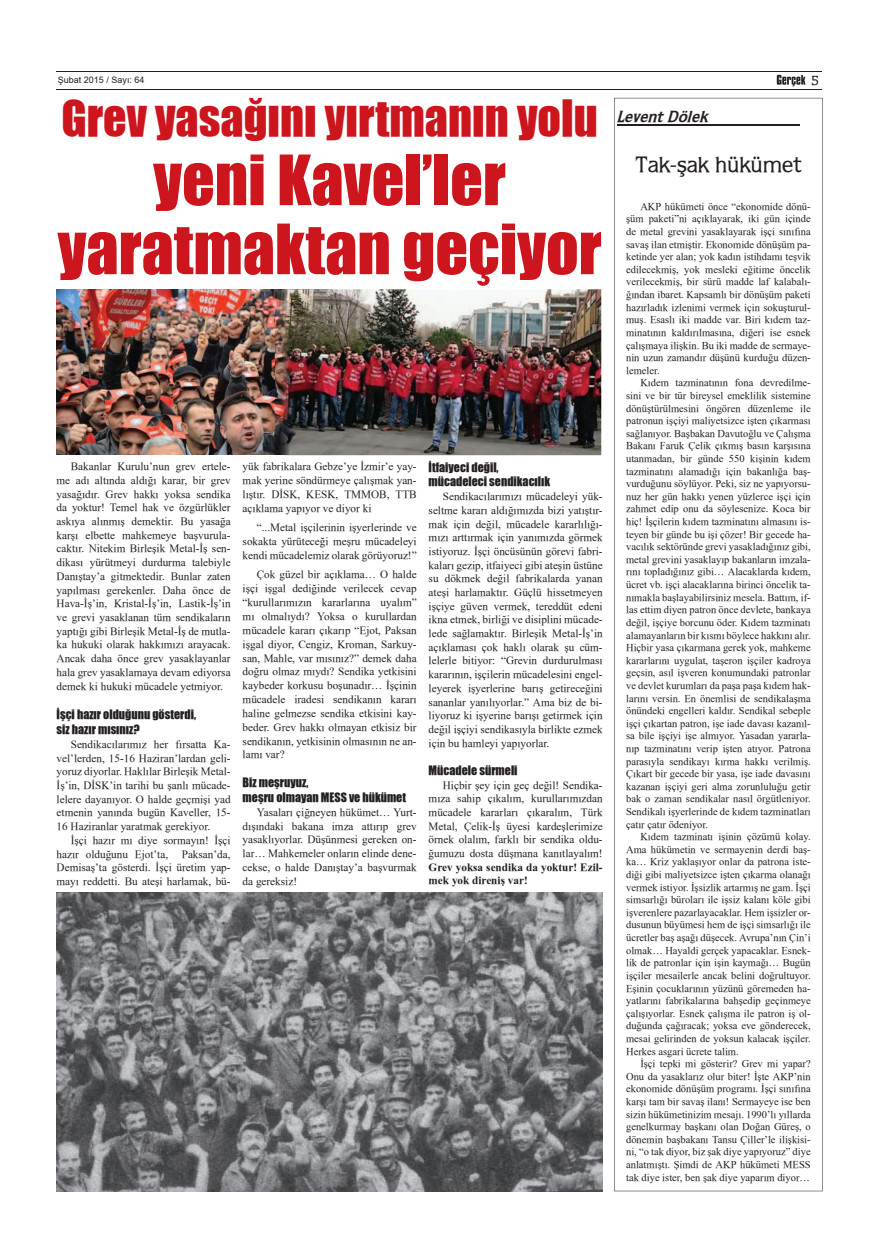
<style>
.page{position:relative;width:879px;height:1248px;background:#fff}
.page>*{position:absolute;margin:0;border:0;box-sizing:border-box;transform-origin:0 0}
.t1{font:64px/69px "TR Impact";color:#cd151d;text-align:center}
.t2{font:46px "TR Impact";color:#cd151d}
.t3{font:22px "TR Doors";color:#231f20}
.t4{font:italic 700 16px "TR Doors";color:#231f20}
.t5{font:13px "TR Doors";color:#231f20}
.t6{font:12px/14.7px "TR Impact";color:#231f20}
.t7{font:11.2px/13.7px "TR Times New Roman";color:#231f20;text-align:justify}
.t8{font:700 11.2px/13.7px "TR Times New Roman";color:#231f20}
.t9{font:10.5px/12.6px "TR Times New Roman";color:#231f20;text-align:justify}
.t10{font:9px "TR Arial";color:#231f20}
</style>
<div class="page">
<hr style="left:56px;top:89px;width:766px;height:1px;background:#231f20">
<hr style="left:57px;top:71px;width:765px;height:1px;background:#231f20">
<svg style="left:777px;top:75px;width:28px;height:11px"></svg>
<svg style="left:614px;top:98px;width:208px;height:1093px"></svg>
<hr style="left:617px;top:125px;width:182px;height:1px;background:#231f20">
<img style="left:57px;top:289px;width:544px;height:166px">
<img style="left:276px;top:289px;width:54px;height:165px">
<img style="left:57px;top:892px;width:546px;height:299px">
<p class="t10" style="left:58px;top:74px;width:88px">Şubat 2015 / Sayı: 64</p>
<p class="t5" style="left:811px;top:73px;width:9px">5</p>
<h2 class="t2" style="left:61px;top:82px;width:538px">Grev yasağını yırtmanın yolu</h2>
<h1 class="t1" style="left:58px;top:144px;width:545px">yeni Kavel’ler yaratmaktan geçiyor</h1>
<p class="t7" style="left:57px;top:459px;width:176px;text-indent:14px">Bakanlar Kurulu’nun grev ertele&shy;me adı altında aldığı karar, bir grev yasağıdır. Grev hakkı yoksa sendika da yoktur! Temel hak ve özgürlükler askıya alınmış demektir. Bu yasağa karşı elbette mahkemeye başvurula&shy;caktır. Nitekim Birleşik Metal-İş sen&shy;dikası yürütmeyi durdurma talebiyle Danıştay’a gitmektedir. Bunlar zaten yapılması gerekenler. Daha önce de Hava-İş’in, Kristal-İş’in, Lastik-İş’in ve grevi yasaklanan tüm sendikaların yaptığı gibi Birleşik Metal-İş de mutla&shy;ka hukuki olarak hakkımızı arayacak.<br>Ancak daha önce grev yasaklayanlar hala grev yasaklamaya devam ediyorsa demek ki hukuki mücadele yetmiyor.</p>
<p class="t6" style="left:57px;top:707px;width:141px">İşçi hazır olduğunu gösterdi, siz hazır mısınız?</p>
<p class="t7" style="left:57px;top:737px;width:176px;text-indent:14px">Sendikacılarımız her fırsatta Ka&shy;vel’lerden, 15-16 Haziran’lardan geli&shy;yoruz diyorlar. Haklılar Birleşik Metal-İş’in, DİSK’in tarihi bu şanlı mücade&shy;lelere dayanıyor. O halde geçmişi yad etmenin yanında bugün Kaveller, 15- 16 Haziranlar yaratmak gerekiyor.</p>
<p class="t7" style="left:57px;top:833px;width:175px;text-indent:14px">İşçi hazır mı diye sormayın! İşçi hazır olduğunu Ejot’ta, Paksan’da, Demisaş’ta gösterdi. İşçi üretim yap&shy;mayı reddetti. Bu ateşi harlamak, bü-</p>
<p class="t7" style="left:243px;top:459px;width:175px">yük fabrikalara Gebze’ye İzmir’e yay&shy;mak yerine söndürmeye çalışmak yan&shy;lıştır. DİSK, KESK, TMMOB, TTB açıklama yapıyor ve diyor ki</p>
<p class="t7" style="left:243px;top:520px;width:176px;text-indent:14px">“...Metal işçilerinin işyerlerinde ve sokakta yürüteceği meşru mücadeleyi kendi mücadelemiz olarak görüyoruz!”</p>
<p class="t7" style="left:243px;top:567px;width:176px;text-indent:14px">Çok güzel bir açıklama… O halde işçi işgal dediğinde verilecek cevap “kurullarımızın kararlarına uyalım” mı olmalıydı? Yoksa o kurullardan mücadele kararı çıkarıp “Ejot, Paksan işgal diyor, Cengiz, Kroman, Sarkuy&shy;san, Mahle, var mısınız?” demek daha doğru olmaz mıydı? Sendika yetkisini kaybeder korkusu boşunadır… İşçinin mücadele iradesi sendikanın kararı haline gelmezse sendika etkisini kay&shy;beder. Grev hakkı olmayan etkisiz bir sendikanın, yetkisinin olmasının ne an&shy;lamı var?</p>
<p class="t6" style="left:243px;top:774px;width:165px">Biz meşruyuz,<br>meşru olmayan MESS ve hükümet</p>
<p class="t7" style="left:243px;top:804px;width:176px;text-indent:14px">Yasaları çiğneyen hükümet… Yurt&shy;dışındaki bakana imza attırıp grev yasaklıyorlar. Düşünmesi gereken on&shy;lar… Mahkemeler onların elinde dene&shy;cekse, o halde Danıştay’a başvurmak da gereksiz!</p>
<p class="t6" style="left:429px;top:459px;width:123px">İtfaiyeci değil, mücadeleci sendikacılık</p>
<p class="t7" style="left:429px;top:489px;width:176px;text-indent:14px">Sendikacılarımızı mücadeleyi yük&shy;seltme kararı aldığımızda bizi yatıştır&shy;mak için değil, mücadele kararlılığı&shy;mızı arttırmak için yanımızda görmek istiyoruz. İşçi öncüsünün görevi fabri&shy;kaları gezip, itfaiyeci gibi ateşin üstüne su dökmek değil fabrikalarda yanan ateşi harlamaktır. Güçlü hissetmeyen işçiye güven vermek, tereddüt edeni ikna etmek, birliği ve disiplini mücade&shy;lede sağlamaktır. Birleşik Metal-İş’in açıklaması çok haklı olarak şu cüm&shy;lelerle bitiyor: “Grevin durdurulması kararının, işçilerin mücadelesini engel&shy;leyerek işyerlerine barış getireceğini sananlar yanılıyorlar.” Ama biz de bi&shy;liyoruz ki işyerine barışı getirmek için değil işçiyi sendikasıyla birlikte ezmek için bu hamleyi yapıyorlar.</p>
<p class="t6" style="left:429px;top:762px;width:90px">Mücadele sürmeli</p>
<p class="t7" style="left:429px;top:777px;width:176px;text-indent:14px">Hiçbir şey için geç değil! Sendika&shy;mıza sahip çıkalım, kurullarımızdan mücadele kararları çıkaralım, Türk Metal, Çelik-İş üyesi kardeşlerimize örnek olalım, farklı bir sendika oldu&shy;ğumuzu dosta düşmana kanıtlayalım!</p>
<p class="t8" style="left:429px;top:859px;width:175px">Grev yoksa sendika da yoktur! Ezil&shy;mek yok direniş var!</p>
<h3 class="t4" style="left:616px;top:107px;width:98px">LeventDölek</h3>
<h3 class="t3" style="left:635px;top:151px;width:168px">Tak-şak hükümet</h3>
<p class="t9" style="left:626px;top:200px;width:186px;text-indent:14px">AKP hükümeti önce “ekonomide dönü&shy;şüm paketi”ni açıklayarak, iki gün içinde de metal grevini yasaklayarak işçi sınıfına savaş ilan etmiştir. Ekonomide dönüşüm pa&shy;ketinde yer alan; yok kadın istihdamı teşvik edilecekmiş, yok mesleki eğitime öncelik verilecekmiş, bir sürü madde laf kalabalı&shy;ğından ibaret. Kapsamlı bir dönüşüm paketi hazırladık izlenimi vermek için sokuşturul&shy;muş. Esaslı iki madde var. Biri kıdem taz&shy;minatının kaldırılmasına, diğeri ise esnek çalışmaya ilişkin. Bu iki madde de sermaye&shy;nin uzun zamandır düşünü kurduğu düzen&shy;lemeler.</p>
<p class="t9" style="left:626px;top:376px;width:186px;text-indent:14px">Kıdem tazminatının fona devredilme&shy;sini ve bir tür bireysel emeklilik sistemine dönüştürülmesini öngören düzenleme ile patronun işçiyi maliyetsizce işten çıkarması sağlanıyor. Başbakan Davutoğlu ve Çalışma Bakanı Faruk Çelik çıkmış basın karşısına utanmadan, bir günde 550 kişinin kıdem tazminatını alamadığı için bakanlığa baş&shy;vurduğunu söylüyor. Peki, siz ne yapıyorsu&shy;nuz her gün hakkı yenen yüzlerce işçi için zahmet edip onu da söylesenize. Koca bir hiç! İşçilerin kıdem tazminatını almasını is&shy;teyen bir günde bu işi çözer! Bir gecede ha&shy;vacılık sektöründe grevi yasakladığınız gibi, metal grevini yasaklayıp bakanların imzala&shy;rını topladığınız gibi… Alacaklarda kıdem, ücret vb. işçi alacaklarına birinci öncelik ta&shy;nımakla başlayabilirsiniz mesela. Battım, if&shy;las ettim diyen patron önce devlete, bankaya değil, işçiye borcunu öder. Kıdem tazminatı alamayanların bir kısmı böylece hakkını alır.<br>Hiçbir yasa çıkarmana gerek yok, mahkeme kararlarını uygulat, taşeron işçiler kadroya geçsin, asıl işveren konumundaki patronlar ve devlet kurumları da paşa paşa kıdem hak&shy;larını versin. En önemlisi de sendikalaşma önündeki engelleri kaldır. Sendikal sebeple işçi çıkartan patron, işe iade davası kazanıl&shy;sa bile işçiyi işe almıyor. Yasadan yararla&shy;nıp tazminatını verip işten atıyor. Patrona parasıyla sendikayı kırma hakkı verilmiş.<br>Çıkart bir gecede bir yasa, işe iade davasını kazanan işçiyi geri alma zorunluluğu getir bak o zaman sendikalar nasıl örgütleniyor.<br>Sendikalı işyerlerinde de kıdem tazminatları çatır çatır ödeniyor.</p>
<p class="t9" style="left:626px;top:830px;width:186px;text-indent:14px">Kıdem tazminatı işinin çözümü kolay.<br>Ama hükümetin ve sermayenin derdi baş&shy;ka… Kriz yaklaşıyor onlar da patrona iste&shy;diği gibi maliyetsizce işten çıkarma olanağı vermek istiyor. İşsizlik artarmış ne gam. İşçi simsarlığı büroları ile işsiz kalanı köle gibi işverenlere pazarlayacaklar. Hem işsizler or&shy;dusunun büyümesi hem de işçi simsarlığı ile ücretler baş aşağı düşecek. Avrupa’nın Çin’i olmak… Hayaldi gerçek yapacaklar. Esnek&shy;lik de patronlar için işin kaymağı… Bugün işçiler mesailerle ancak belini doğrultuyor.<br>Eşinin çocuklarının yüzünü göremeden ha&shy;yatlarını fabrikalarına bahşedip geçinmeye çalışıyorlar. Esnek çalışma ile patron iş ol&shy;duğunda çağıracak; yoksa eve gönderecek, mesai gelirinden de yoksun kalacak işçiler.<br>Herkes asgari ücrete talim.</p>
<p class="t9" style="left:626px;top:1057px;width:186px;text-indent:14px">İşçi tepki mi gösterir? Grev mi yapar?<br>Onu da yasaklarız olur biter! İşte AKP’nin ekonomide dönüşüm programı. İşçi sınıfına karşı tam bir savaş ilanı! Sermayeye ise ben sizin hükümetinizim mesajı. 1990’lı yıllarda genelkurmay başkanı olan Doğan Güreş, o dönemin başbakanı Tansu Çiller’le ilişkisi&shy;ni, “o tak diyor, biz şak diye yapıyoruz” diye anlatmıştı. Şimdi de AKP hükümeti MESS tak diye ister, ben şak diye yaparım diyor…</p>
</div>
